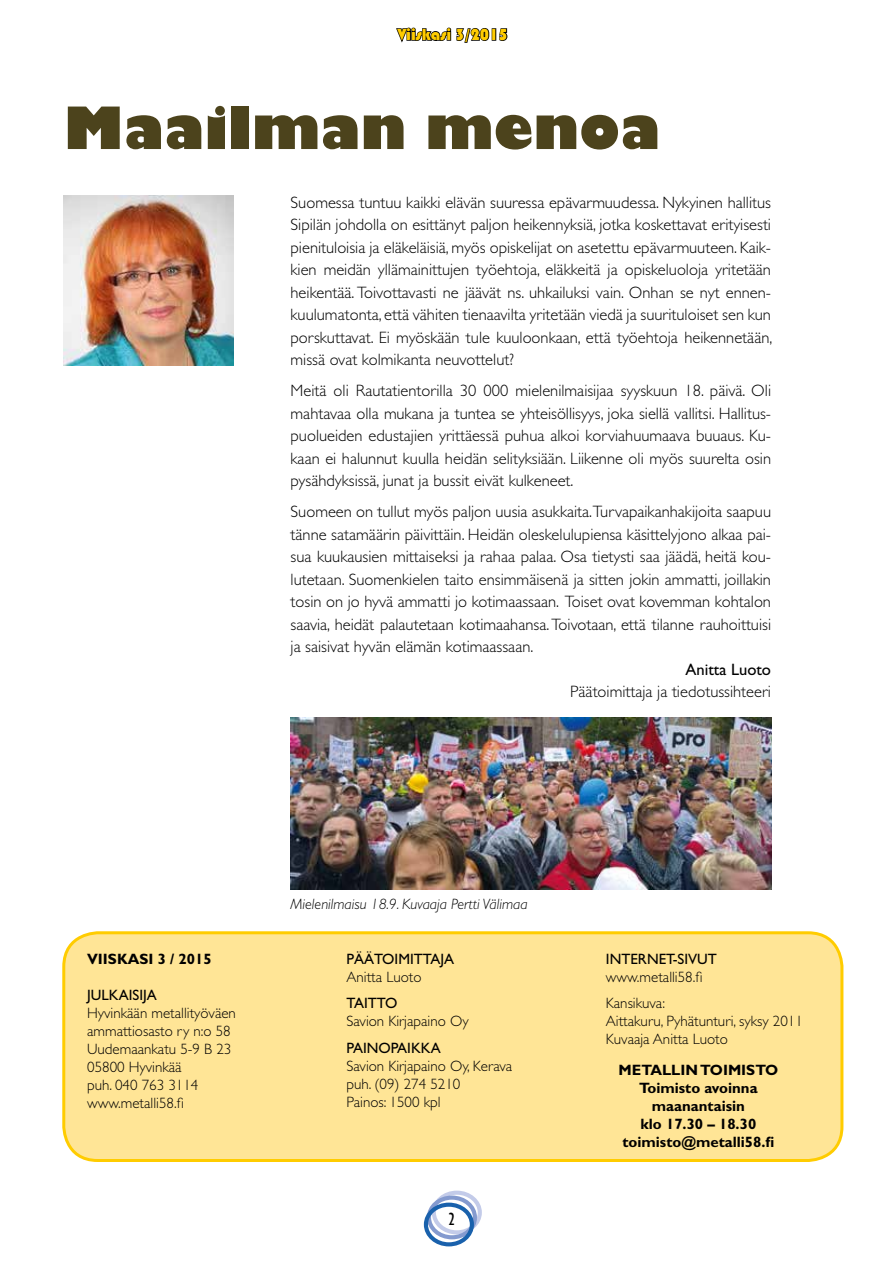
<style>
.page{position:relative;width:893px;height:1263px;background:#fff}
.page>*{position:absolute;margin:0;border:0;box-sizing:border-box;transform-origin:0 0}
.t1{font:800 57px "Gill Sans";color:#4c431c}
.t2{font:condensed 18px "Gill Sans";color:#000}
.t3{font:300 16.5px/22.5px "Gill Sans";color:#000;text-align:justify}
.t4{font:16.5px "Bauhaus 93";color:#fc0}
.t5{font:16.5px "Gill Sans";color:#000}
.t6{font:300 15px/18px "Gill Sans";color:#000}
.t7{font:700 15px/18px "Gill Sans";color:#000;text-align:center}
.t8{font:15px "Gill Sans";color:#000}
.t9{font:italic 300 15px "Gill Sans";color:#000}
</style>
<div class="page">
<svg style="left:396px;top:27px;width:94px;height:16px"></svg>
<div style="left:492px;top:28px;width:4px;height:13px;border:2px solid #000"></div>
<svg style="left:499px;top:28px;width:9px;height:13px"></svg>
<div style="left:432px;top:1190px;width:50px;height:44px;border:4px solid #c3cbe9;border-radius:50%"></div>
<div style="left:427px;top:1195px;width:50px;height:44px;border:4px solid #849acf;border-radius:50%"></div>
<div style="left:424px;top:1202px;width:50px;height:44px;border:4px solid #1961ac;border-radius:50%"></div>
<div style="left:64px;top:933px;width:778px;height:227px;background:#ffe596;border-radius:34px"></div>
<div style="left:62px;top:931px;width:781px;height:231px;border:3px solid #fc0;border-radius:34px"></div>
<img style="left:64px;top:195px;width:170px;height:170px">
<img style="left:291px;top:718px;width:480px;height:172px">
<p class="t4" style="left:398px;top:25px;width:112px">Viiskasi 3/2015</p>
<h1 class="t1" style="left:64px;top:92px;width:598px">Maailman menoa</h1>
<p class="t3" style="left:291px;top:191px;width:483px">Suomessa tuntuu kaikki elävän suuressa epävarmuudessa. Nykyinen hallitus Sipilän johdolla on esittänyt paljon heikennyksiä, jotka koskettavat erityisesti pienituloisia ja eläkeläisiä, myös opiskelijat on asetettu epävarmuuteen. Kaik&shy;kien meidän yllämainittujen työehtoja, eläkkeitä ja opiskeluoloja yritetään heikentää. Toivottavasti ne jäävät ns. uhkailuksi vain. Onhan se nyt ennen&shy;kuulumatonta, että vähiten tienaavilta yritetään viedä ja suurituloiset sen kun porskuttavat. Ei myöskään tule kuuloonkaan, että työehtoja heikennetään, missä ovat kolmikanta neuvottelut?</p>
<p class="t3" style="left:291px;top:380px;width:482px">Meitä oli Rautatientorilla 30 000 mielenilmaisijaa syyskuun 18. päivä. Oli mahtavaa olla mukana ja tuntea se yhteisöllisyys, joka siellä vallitsi. Hallitus&shy;puolueiden edustajien yrittäessä puhua alkoi korviahuumaava buuaus. Ku&shy;kaan ei halunnut kuulla heidän selityksiään. Liikenne oli myös suurelta osin pysähdyksissä, junat ja bussit eivät kulkeneet.</p>
<p class="t3" style="left:291px;top:501px;width:482px">Suomeen on tullut myös paljon uusia asukkaita.Turvapaikanhakijoita saapuu tänne satamäärin päivittäin. Heidän oleskelulupiensa käsittelyjono alkaa pai&shy;sua kuukausien mittaiseksi ja rahaa palaa. Osa tietysti saa jäädä, heitä kou&shy;lutetaan. Suomenkielen taito ensimmäisenä ja sitten jokin ammatti, joillakin tosin on jo hyvä ammatti jo kotimaassaan. Toiset ovat kovemman kohtalon saavia, heidät palautetaan kotimaahansa. Toivotaan, että tilanne rauhoittuisi ja saisivat hyvän elämän kotimaassaan.</p>
<p class="t5" style="left:685px;top:660px;width:87px">Anitta Luoto</p>
<p class="t3" style="left:570px;top:681px;width:202px">Päätoimittaja ja tiedotussihteeri</p>
<p class="t7" style="left:87px;top:949px;width:126px">VIISKASI 3 / 2015</p>
<p class="t8" style="left:87px;top:986px;width:71px">JULKAISIJA</p>
<p class="t6" style="left:87px;top:1004px;width:150px">Hyvinkään metallityöväen ammattiosasto ry n:o 58<br>Uudemaankatu 5-9 B 23<br>05800 Hyvinkää<br>puh. 040 763 3114 www.metalli58.fi</p>
<p class="t9" style="left:291px;top:895px;width:238px">Mielenilmaisu 18.9. Kuvaaja Pertti Välimaa</p>
<p class="t8" style="left:347px;top:950px;width:109px">PÄÄTOIMITTAJA</p>
<p class="t6" style="left:347px;top:968px;width:76px">Anitta Luoto</p>
<p class="t8" style="left:347px;top:994px;width:52px">TAITTO</p>
<p class="t6" style="left:347px;top:1012px;width:124px">Savion Kirjapaino Oy</p>
<p class="t8" style="left:347px;top:1039px;width:96px">PAINOPAIKKA</p>
<p class="t6" style="left:347px;top:1057px;width:167px">Savion Kirjapaino Oy, Kerava puh. (09) 274 5210<br>Painos: 1500 kpl</p>
<p class="t2" style="left:449px;top:1208px;width:8px">2</p>
<p class="t8" style="left:606px;top:950px;width:113px">INTERNET-SIVUT</p>
<p class="t6" style="left:606px;top:963px;width:98px;line-height:26.5px">www.metalli58.fi<br>Kansikuva:</p>
<p class="t6" style="left:606px;top:1012px;width:198px">Aittakuru, Pyhätunturi, syksy 2011<br>Kuvaaja Anitta Luoto</p>
<p class="t7" style="left:619px;top:1061px;width:161px">METALLIN TOIMISTO<br>Toimisto avoinna maanantaisin<br>klo 17.30 – 18.30 toimisto@metalli58.fi</p>
</div>
